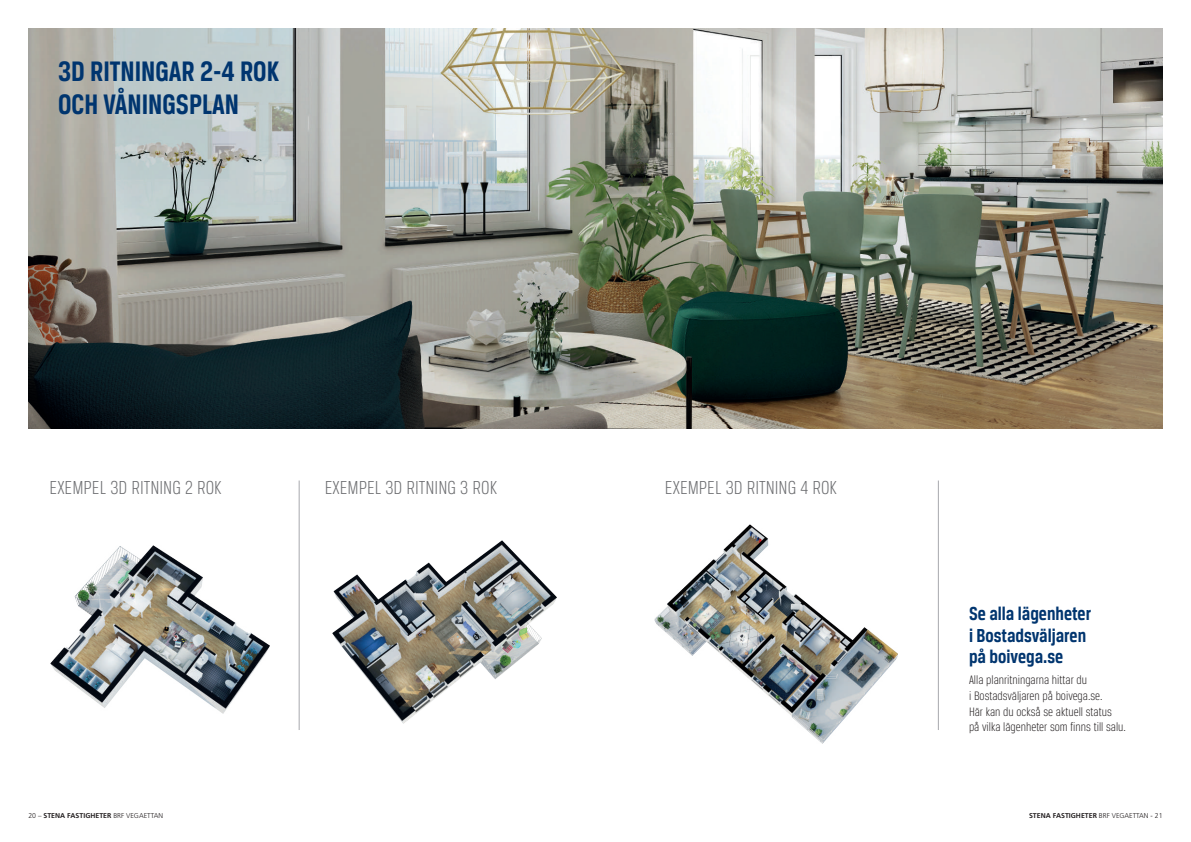
<style>
.page{position:relative;width:1191px;height:842px;background:#fff}
.page>*{position:absolute;margin:0;border:0;box-sizing:border-box;transform-origin:0 0}
.t1{font:700 30px/33.5px "Breuer Condensed";color:#00356f}
.t2{font:300 20px "Breuer Condensed";color:#6c6d70}
.t3{font:700 20px/21.5px "Breuer Condensed";color:#00356f}
.t4{font:300 13px/15.6px "Breuer Condensed";color:#231f20}
.t5{font:700 7px "Frutiger LT Std";color:#231f20}
.s1{font-weight:300}
</style>
<div class="page">
<img style="left:28px;top:28px;width:1134px;height:401px">
<img style="left:50px;top:545px;width:219px;height:168px">
<img style="left:333px;top:540px;width:223px;height:184px">
<img style="left:655px;top:524px;width:242px;height:220px">
<hr style="left:299px;top:480px;width:1px;height:250px;background:#a8a9ad">
<hr style="left:938px;top:480px;width:1px;height:250px;background:#a8a9ad">
<h1 class="t1" style="left:58px;top:54px;width:222px">3D RITNINGAR 2-4 ROK<br>OCH VÅNINGSPLAN</h1>
<h2 class="t2" style="left:50px;top:477px;width:174px">EXEMPEL 3D RITNING 2 ROK</h2>
<h2 class="t2" style="left:325px;top:477px;width:174px">EXEMPEL 3D RITNING 3 ROK</h2>
<h2 class="t2" style="left:665px;top:477px;width:174px">EXEMPEL 3D RITNING 4 ROK</h2>
<h2 class="t3" style="left:969px;top:603px;width:124px">Se alla lägenheter i Bostadsväljaren på boivega.se</h2>
<p class="t4" style="left:969px;top:672px;width:158px">Alla planritningarna hittar du<br>i Bostadsväljaren på boivega.se.<br>Här kan du också se aktuell status<br>på vilka lägenheter som finns till salu.</p>
<p class="t5" style="left:28px;top:812px;width:136px"><span class="s1">20 –</span> STENA FASTIGHETER <span class="s1">BRF VEGAETTAN</span></p>
<p class="t5" style="left:1029px;top:812px;width:135px">STENA FASTIGHETER <span class="s1">BRF VEGAETTAN - 21</span></p>
</div>
